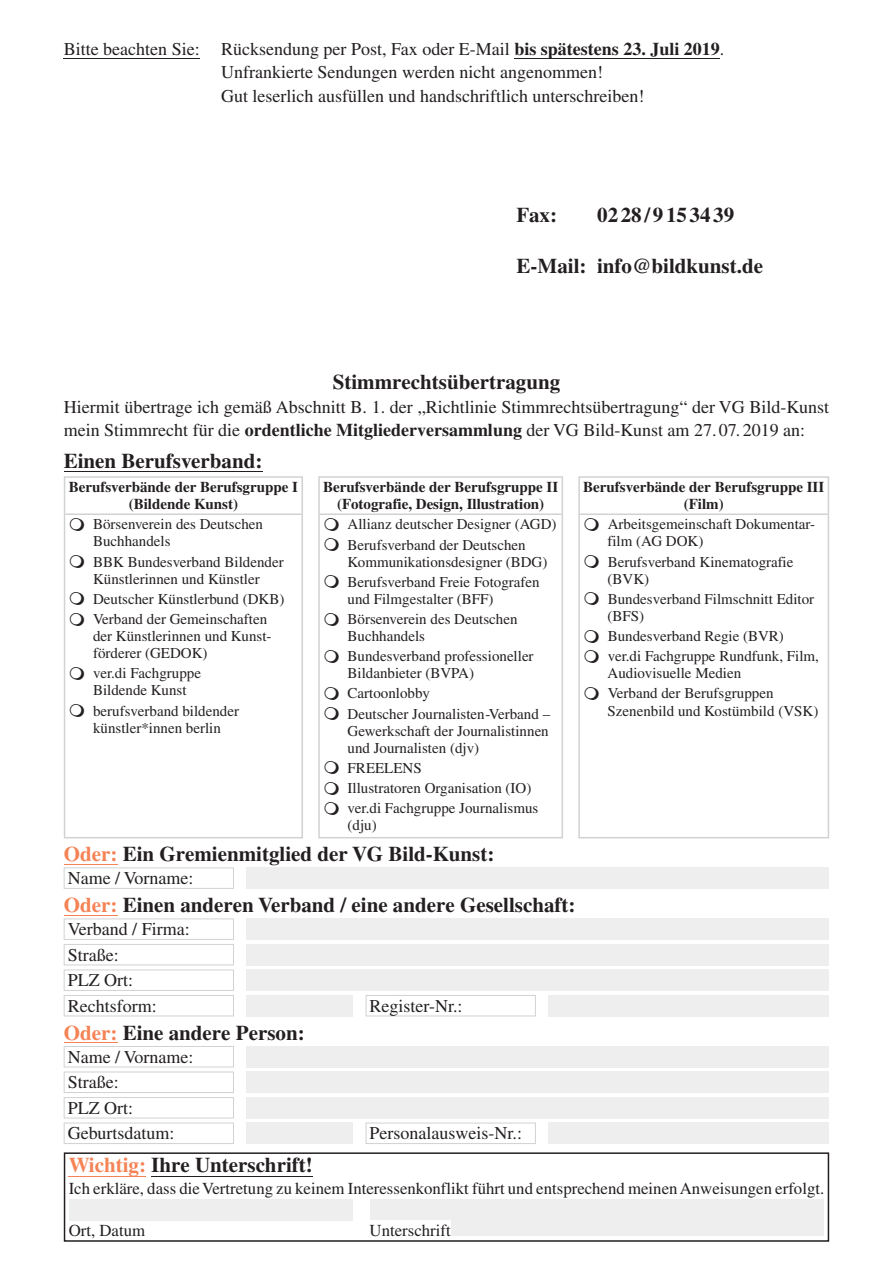
<style>
.page{position:relative;width:893px;height:1263px;background:#fff}
.page>*{position:absolute;margin:0;border:0;box-sizing:border-box;transform-origin:0 0}
.t1{font:700 21px "Times";color:#231f20}
.t2{font:18px/25.5px "Times";color:#231f20}
.t3{font:16.8px "Times";color:#231f20}
.t4{font:15px/20.2px "Times";color:#231f20}
.t5{font:700 15px/17px "Times";color:#231f20;text-align:center}
.s1{font-weight:700}
.s2{color:#f58355}
</style>
<div class="page">
<div style="left:370px;top:1199px;width:453px;height:37px;background:#eeeeef"></div>
<div style="left:370px;top:1220px;width:81px;height:18px;background:#fff"></div>
<hr style="left:64px;top:58px;width:136px;height:1px;background:#231f20">
<svg style="left:514px;top:58px;width:27px;height:1px"></svg>
<hr style="left:541px;top:58px;width:179px;height:1px;background:#231f20">
<hr style="left:64px;top:471px;width:198px;height:1px;background:#231f20">
<div style="left:64px;top:476px;width:239px;height:362px;border:2px solid #d1d2d4"></div>
<hr style="left:65px;top:513px;width:236px;height:2px;background:#d1d2d4">
<div style="left:318px;top:476px;width:245px;height:362px;border:2px solid #d1d2d4"></div>
<hr style="left:320px;top:513px;width:242px;height:2px;background:#d1d2d4">
<div style="left:578px;top:476px;width:251px;height:362px;border:2px solid #d1d2d4"></div>
<hr style="left:580px;top:513px;width:248px;height:2px;background:#d1d2d4">
<hr style="left:64px;top:864px;width:53px;height:1px;background:#f58355">
<div style="left:64px;top:867px;width:170px;height:22px;border:1px solid #d1d2d4"></div>
<div style="left:247px;top:867px;width:582px;height:22px;background:#eeeeef"></div>
<hr style="left:64px;top:915px;width:53px;height:1px;background:#f58355">
<div style="left:64px;top:918px;width:170px;height:22px;border:1px solid #d1d2d4"></div>
<div style="left:247px;top:918px;width:582px;height:22px;background:#eeeeef"></div>
<div style="left:64px;top:944px;width:170px;height:21px;border:1px solid #d1d2d4"></div>
<div style="left:247px;top:944px;width:582px;height:21px;background:#eeeeef"></div>
<div style="left:64px;top:969px;width:170px;height:22px;border:1px solid #d1d2d4"></div>
<div style="left:247px;top:969px;width:582px;height:22px;background:#eeeeef"></div>
<div style="left:64px;top:995px;width:170px;height:21px;border:1px solid #d1d2d4"></div>
<div style="left:366px;top:995px;width:170px;height:21px;border:1px solid #d1d2d4"></div>
<div style="left:247px;top:995px;width:106px;height:21px;background:#eeeeef"></div>
<div style="left:549px;top:995px;width:280px;height:21px;background:#eeeeef"></div>
<hr style="left:64px;top:1042px;width:53px;height:1px;background:#f58355">
<div style="left:64px;top:1046px;width:170px;height:21px;border:1px solid #d1d2d4"></div>
<div style="left:247px;top:1046px;width:582px;height:21px;background:#eeeeef"></div>
<div style="left:64px;top:1071px;width:170px;height:22px;border:1px solid #d1d2d4"></div>
<div style="left:247px;top:1071px;width:582px;height:22px;background:#eeeeef"></div>
<div style="left:64px;top:1097px;width:170px;height:21px;border:1px solid #d1d2d4"></div>
<div style="left:247px;top:1097px;width:582px;height:21px;background:#eeeeef"></div>
<div style="left:64px;top:1123px;width:170px;height:21px;border:1px solid #d1d2d4"></div>
<div style="left:366px;top:1123px;width:170px;height:21px;border:1px solid #d1d2d4"></div>
<div style="left:247px;top:1123px;width:106px;height:21px;background:#eeeeef"></div>
<div style="left:549px;top:1123px;width:280px;height:21px;background:#eeeeef"></div>
<div style="left:64px;top:1152px;width:765px;height:90px;border:2px solid #231f20"></div>
<hr style="left:69px;top:1176px;width:77px;height:1px;background:#f58355">
<hr style="left:151px;top:1176px;width:162px;height:1px;background:#231f20">
<div style="left:70px;top:1199px;width:283px;height:21px;background:#eeeeef"></div>
<p class="t2" style="left:221px;top:39px;width:505px;line-height:23.4px;text-indent:-157px">Bitte beachten Sie: Rücksendung per Post, Fax oder E-Mail <span class="s1">bis spätestens 23. Juli 2019</span>.<br>Unfrankierte Sendungen werden nicht angenommen!<br>Gut leserlich ausfüllen und handschriftlich unterschreiben!</p>
<h1 class="t1" style="left:516px;top:208px;width:42px">Fax:</h1>
<h1 class="t1" style="left:597px;top:208px;width:139px">0228/9153439</h1>
<h1 class="t1" style="left:516px;top:259px;width:248px">E-Mail: info@bildkunst.de</h1>
<h1 class="t1" style="left:333px;top:375px;width:229px">Stimmrechtsübertragung</h1>
<p class="t2" style="left:64px;top:397px;width:767px;line-height:23.4px">Hiermit übertrage ich gemäß Abschnitt B. 1. der „Richtlinie Stimmrechtsübertragung“ der VG Bild-Kunst mein Stimmrecht für die <span class="s1">ordentliche Mitgliederversammlung</span> der VG Bild-Kunst am 27.07. 2019 an:</p>
<h1 class="t1" style="left:64px;top:454px;width:200px">Einen Berufsverband:</h1>
<p class="t5" style="left:69px;top:480px;width:231px">Berufsverbände der Berufsgruppe I (Bildende Kunst)</p>
<p class="t4" style="left:93px;top:517px;width:172px;line-height:17px">Börsenverein des Deutschen<br>Buchhandels</p>
<p class="t4" style="left:93px;top:555px;width:192px;line-height:17px">BBK Bundesverband Bildender<br>Künstlerinnen und Künstler</p>
<p class="t4" style="left:93px;top:590px;width:193px">Deutscher Künstlerbund (DKB)<br>Verband der Gemeinschaften</p>
<p class="t4" style="left:93px;top:629px;width:180px;line-height:17px">der Künstlerinnen und Kunst&shy;förderer (GEDOK)</p>
<p class="t4" style="left:93px;top:666px;width:109px;line-height:17px">ver.di Fachgruppe<br>Bildende Kunst</p>
<p class="t4" style="left:93px;top:703px;width:148px;line-height:17px">berufsverband bildender künstler*innen berlin</p>
<p class="t5" style="left:323px;top:480px;width:237px">Berufsverbände der Berufsgruppe II (Fotografie, Design, Illustration)</p>
<p class="t4" style="left:348px;top:516px;width:210px">Allianz deutscher Designer (AGD)<br>Berufsverband der Deutschen</p>
<p class="t4" style="left:348px;top:553px;width:201px">Kommunikationsdesigner (BDG)<br>Berufsverband Freie Fotografen</p>
<p class="t4" style="left:348px;top:590px;width:172px">und Filmgestalter (BFF)<br>Börsenverein des Deutschen</p>
<p class="t4" style="left:348px;top:627px;width:188px">Buchhandels<br>Bundesverband professioneller</p>
<p class="t4" style="left:348px;top:665px;width:204px">Bildanbieter (BVPA)<br>Cartoonlobby<br>Deutscher Journalisten-Verband –</p>
<p class="t4" style="left:348px;top:724px;width:203px;line-height:17px">Gewerkschaft der Journalistinnen und Journalisten (djv)</p>
<p class="t4" style="left:348px;top:759px;width:192px">FREELENS<br>Illustratoren Organisation (IO) ver.di Fachgruppe Journalismus</p>
<p class="t4" style="left:348px;top:817px;width:31px">(dju)</p>
<p class="t5" style="left:583px;top:480px;width:243px">Berufsverbände der Berufsgruppe III (Film)</p>
<p class="t4" style="left:608px;top:517px;width:209px;line-height:17px">Arbeitsgemeinschaft Dokumentar&shy;film (AG DOK)</p>
<p class="t4" style="left:608px;top:555px;width:187px;line-height:17px">Berufsverband Kinematografie (BVK)</p>
<p class="t4" style="left:608px;top:592px;width:208px;line-height:17px">Bundesverband Filmschnitt Editor (BFS)</p>
<p class="t4" style="left:608px;top:627px;width:213px">Bundesverband Regie (BVR) ver.di Fachgruppe Rundfunk, Film,</p>
<p class="t4" style="left:608px;top:665px;width:167px">Audiovisuelle Medien<br>Verband der Berufsgruppen</p>
<p class="t4" style="left:608px;top:702px;width:212px">Szenenbild und Kostümbild (VSK)</p>
<h1 class="t1" style="left:64px;top:847px;width:432px"><span class="s2">Oder:</span> Ein Gremienmitglied der VG Bild-Kunst:</h1>
<p class="t2" style="left:68px;top:867px;width:127px">Name / Vorname:</p>
<h1 class="t1" style="left:64px;top:898px;width:513px"><span class="s2">Oder:</span> Einen anderen Verband / eine andere Gesellschaft:</h1>
<p class="t2" style="left:68px;top:918px;width:123px">Verband / Firma:<br>Straße:<br>PLZ Ort:<br>Rechtsform:</p>
<p class="t2" style="left:370px;top:995px;width:94px">Register-Nr.:</p>
<h1 class="t1" style="left:64px;top:1025px;width:242px"><span class="s2">Oder:</span> Eine andere Person:</h1>
<p class="t2" style="left:68px;top:1046px;width:127px">Name / Vorname:<br>Straße:<br>PLZ Ort:<br>Geburtsdatum:</p>
<p class="t2" style="left:370px;top:1122px;width:154px">Personalausweis-Nr.:</p>
<h1 class="t1" style="left:69px;top:1158px;width:246px"><span class="s2">Wichtig:</span> Ihre Unterschrift!</h1>
<p class="t3" style="left:69px;top:1182px;width:757px">Ich erkläre, dass dieVertretung zu keinem Interessenkonflikt führt und entsprechend meinenAnweisungen erfolgt.</p>
<p class="t3" style="left:69px;top:1224px;width:78px">Ort, Datum</p>
<p class="t3" style="left:370px;top:1224px;width:83px">Unterschrift</p>
</div>
